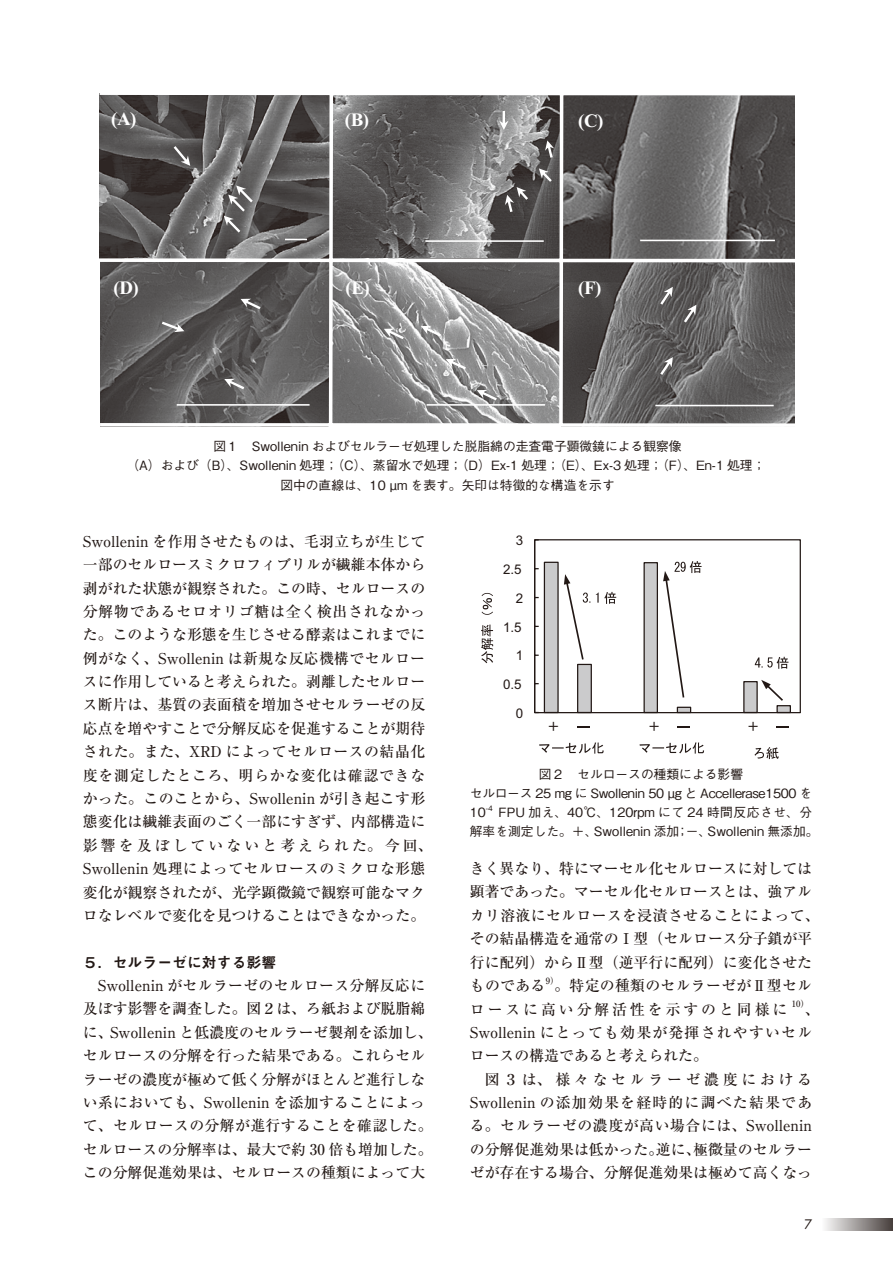
<style>
.page{position:relative;width:893px;height:1263px;background:#fff}
.page>*{position:absolute;margin:0;border:0;box-sizing:border-box;transform-origin:0 0}
.t1{font:700 18.9px "Times New Roman";color:#fff}
.t2{font:16.65px "Century";color:#221815}
.t3{font:500 14.85px/23.4px "Ryumin Pr 6";color:#221815}
.t4{font:500 14.85px/23.4px "Ryumin Pr 6";letter-spacing:.195em;color:#221815}
.t5{font:14.85px "Midashi Go Pr 6 MB31";color:#221815}
.t6{font:13.35px "Arial";color:#221815}
.t7{font:500 12.75px/19.2px "Gothic BBB Pr 6";color:#221815;text-align:center}
.t8{font:500 12.75px/19.2px "Gothic BBB Pr 6";letter-spacing:-.025em;color:#221815}
.t9{font:12.75px "Futura Std";color:#221815}
.t10{font:500 8.7px "Ryumin Pr 6";color:#221815}
.t11{font:500 7.5px "Gothic BBB Pr 6";color:#221815}
</style>
<div class="page">
<svg style="left:99px;top:93px;width:696px;height:334px;background:#6e6c6c"></svg>
<hr style="left:425px;top:240px;width:119px;height:2px;background:#fff">
<svg style="left:285px;top:239px;width:22px;height:1px"></svg>
<hr style="left:177px;top:404px;width:133px;height:2px;background:#fff">
<hr style="left:655px;top:405px;width:119px;height:1px;background:#fff">
<hr style="left:427px;top:404px;width:118px;height:2px;background:#fff">
<hr style="left:640px;top:240px;width:135px;height:1px;background:#fff">
<svg style="left:384px;top:329px;width:20px;height:10px"></svg>
<svg style="left:224px;top:379px;width:20px;height:10px"></svg>
<svg style="left:162px;top:322px;width:22px;height:10px"></svg>
<svg style="left:499px;top:111px;width:10px;height:19px"></svg>
<svg style="left:241px;top:299px;width:19px;height:10px"></svg>
<svg style="left:545px;top:140px;width:9px;height:18px"></svg>
<svg style="left:684px;top:305px;width:12px;height:18px"></svg>
<svg style="left:224px;top:185px;width:29px;height:48px"></svg>
<svg style="left:174px;top:146px;width:16px;height:20px"></svg>
<svg style="left:421px;top:326px;width:20px;height:10px"></svg>
<svg style="left:446px;top:359px;width:20px;height:10px"></svg>
<svg style="left:477px;top:390px;width:20px;height:10px"></svg>
<svg style="left:660px;top:357px;width:13px;height:18px"></svg>
<svg style="left:660px;top:287px;width:13px;height:18px"></svg>
<svg style="left:505px;top:187px;width:23px;height:25px"></svg>
<svg style="left:539px;top:168px;width:13px;height:14px"></svg>
<svg style="left:534px;top:539px;width:258px;height:175px"></svg>
<svg style="left:577px;top:726px;width:12px;height:2px"></svg>
<svg style="left:678px;top:726px;width:12px;height:2px"></svg>
<svg style="left:777px;top:726px;width:12px;height:2px"></svg>
<svg style="left:481px;top:593px;width:12px;height:70px"></svg>
<svg style="left:539px;top:742px;width:65px;height:12px"></svg>
<svg style="left:640px;top:742px;width:64px;height:12px"></svg>
<svg style="left:754px;top:747px;width:25px;height:12px"></svg>
<svg style="left:544px;top:561px;width:246px;height:151px"></svg>
<svg style="left:825px;top:1218px;width:68px;height:13px"></svg>
<p class="t1" style="left:111px;top:106px;width:27px">(A)</p>
<p class="t1" style="left:114px;top:274px;width:27px">(D)</p>
<p class="t1" style="left:345px;top:107px;width:26px">(B)</p>
<p class="t1" style="left:346px;top:274px;width:26px">(E)</p>
<p class="t1" style="left:578px;top:107px;width:27px">(C)</p>
<p class="t1" style="left:578px;top:274px;width:25px">(F)</p>
<p class="t7" style="left:126px;top:436px;width:640px">図１　Swollenin およびセルラーゼ処理した脱脂綿の走査電子顕微鏡による観察像<br>（A）および（B）、Swollenin 処理；（C）、蒸留水で処理；（D）Ex-1 処理；（E）、Ex-3 処理；（F）、En-1 処理；図中の直線は、10 µm を表す。矢印は特徴的な構造を示す</p>
<p class="t3" style="left:83px;top:529px;width:351px">Swollenin を作用させたものは、毛羽立ちが生じて一部のセルロースミクロフィブリルが繊維本体から剥がれた状態が観察された。この時、セルロースの分解物であるセロオリゴ糖は全く検出されなかった。このような形態を生じさせる酵素はこれまでに例がなく、Swollenin は新規な反応機構でセルロースに作用していると考えられた。剥離したセルロース断片は、基質の表面積を増加させセルラーゼの反応点を増やすことで分解反応を促進することが期待された。また、XRD によってセルロースの結晶化度を測定したところ、明らかな変化は確認できなかった。このことから、Swollenin が引き起こす形態変化は繊維表面のごく一部にすぎず、内部構造に影響を及ぼしていないと考えられた。今回、<br>Swollenin 処理によってセルロースのミクロな形態変化が観察されたが、光学顕微鏡で観察可能なマクロなレベルで変化を見つけることはできなかった。</p>
<p class="t5" style="left:83px;top:950px;width:195px">５．セルラーゼに対する影響</p>
<p class="t3" style="left:83px;top:973px;width:351px;text-align:center">Swollenin がセルラーゼのセルロース分解反応に<br>及ぼす影響を調査した。図２は、ろ紙および脱脂綿に、Swollenin と低濃度のセルラーゼ製剤を添加し、セルロースの分解を行った結果である。これらセルラーゼの濃度が極めて低く分解がほとんど進行しない系においても、Swollenin を添加することによって、セルロースの分解が進行することを確認した。セルロースの分解率は、最大で約 30 倍も増加した。この分解促進効果は、セルロースの種類によって大</p>
<p class="t6" style="left:516px;top:532px;width:9px">3</p>
<p class="t6" style="left:503px;top:560px;width:20px">2.5</p>
<p class="t6" style="left:516px;top:589px;width:9px">2</p>
<p class="t6" style="left:503px;top:618px;width:20px">1.5</p>
<p class="t6" style="left:516px;top:647px;width:9px">1</p>
<p class="t6" style="left:503px;top:676px;width:20px">0.5</p>
<p class="t6" style="left:516px;top:704px;width:9px">0</p>
<p class="t2" style="left:548px;top:716px;width:12px">+</p>
<p class="t2" style="left:649px;top:716px;width:12px">+</p>
<p class="t2" style="left:748px;top:716px;width:12px">+</p>
<p class="t8" style="left:470px;top:763px;width:344px;text-indent:69px">図２　セルロースの種類による影響<br>セルロース 25 mg に Swollenin 50 µg と Accellerase1500 を<br>10</p>
<p class="t11" style="left:486px;top:802px;width:9px">-4</p>
<p class="t7" style="left:470px;top:802px;width:350px;text-align:left;text-indent:29px">FPU 加え、40℃、120rpm にて 24 時間反応させ、分解率を測定した。＋、Swollenin 添加；−、Swollenin 無添加。</p>
<p class="t3" style="left:470px;top:856px;width:351px">きく異なり、特にマーセル化セルロースに対しては顕著であった。マーセル化セルロースとは、強アルカリ溶液にセルロースを浸漬させることによって、その結晶構造を通常のⅠ型（セルロース分子鎖が平行に配列）からⅡ型（逆平行に配列）に変化させたものである</p>
<p class="t10" style="left:546px;top:974px;width:10px">9</p>
<p class="t4" style="left:470px;top:973px;width:344px;text-indent:84px">。特定の種類のセルラーゼがⅡ型セルロースに高い分解活性を示すのと同様に</p>
<p class="t10" style="left:792px;top:997px;width:19px">10）</p>
<p class="t3" style="left:470px;top:997px;width:351px;text-indent:335px">、<br>Swollenin にとっても効果が発揮されやすいセルロースの構造であると考えられた。</p>
<p class="t3" style="left:470px;top:1067px;width:344px;text-align:justify;text-indent:15px">図３は、様々なセルラーゼ濃度におけるSwollenin の添加効果を経時的に調べた結果である。セルラーゼの濃度が高い場合には、Swolleninの分解促進効果は低かった。逆に、極微量のセルラーゼが存在する場合、分解促進効果は極めて高くなっ</p>
<p class="t9" style="left:804px;top:1216px;width:9px">7</p>
</div>
